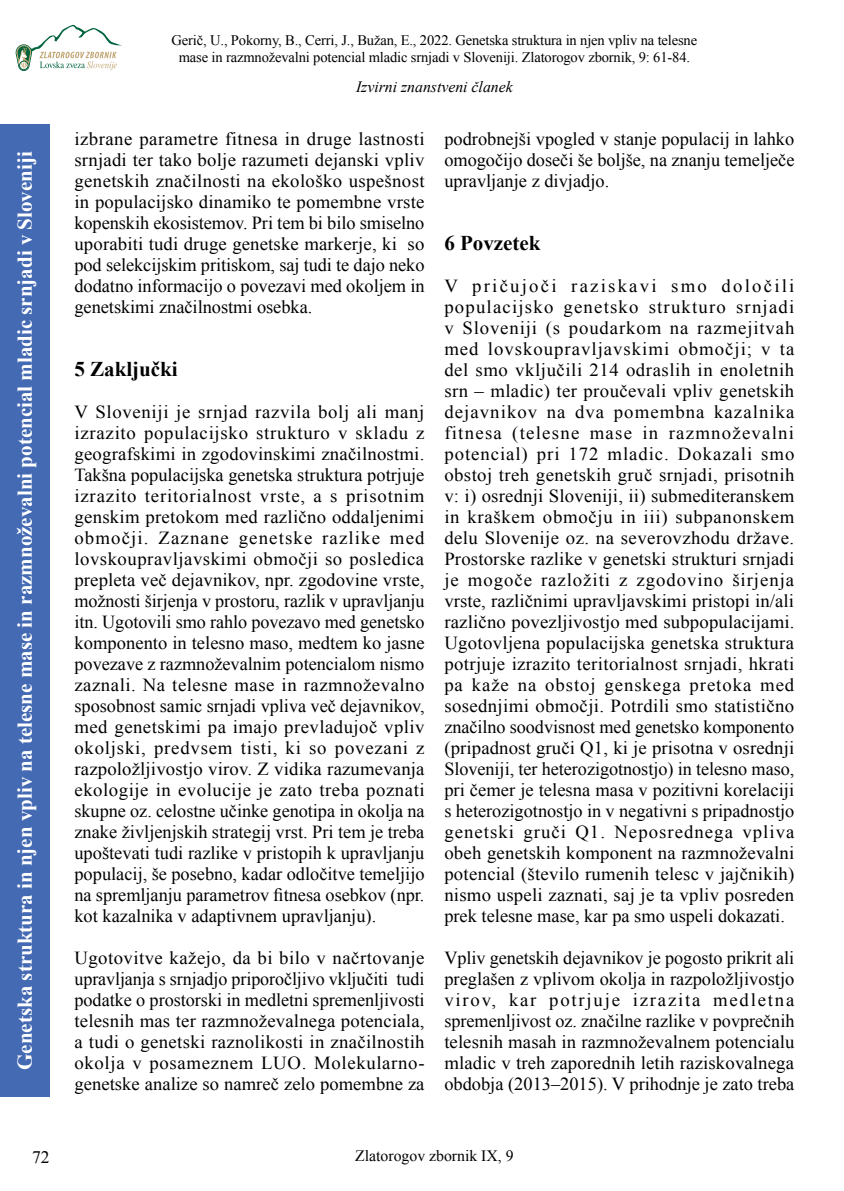
<style>
.page{position:relative;width:844px;height:1191px;background:#fff}
.page>*{position:absolute;margin:0;border:0;box-sizing:border-box;transform-origin:0 0}
.t1{font:700 21px "Times New Roman";color:#fff}
.t2{font:700 21px "Times New Roman";color:#000}
.t3{font:18.38px/21px "Times New Roman";color:#000;text-align:justify}
.t4{font:17.5px "Times New Roman";color:#000}
.t5{font:italic 15.75px "Times New Roman";color:#000}
.t6{font:15.75px "Times New Roman";color:#000}
.t7{font:14.53px/17.5px "Times New Roman";letter-spacing:-.01em;color:#000;text-align:center}
</style>
<div class="page">
<svg style="left:16px;top:25px;width:106px;height:46px"></svg>
<div style="left:0;top:124px;width:50px;height:972px;background:#446ab3"></div>
<p class="t1" style="left:10px;top:1069px;width:920px;rotate:-90deg">Genetska struktura in njen vpliv na telesne mase in razmnoževalni potencial mladic srnjadi v Sloveniji</p>
<p class="t7" style="left:171px;top:31px;width:527px">Gerič, U., Pokorny, B., Cerri, J., Bužan, E., 2022. Genetska struktura in njen vpliv na telesne mase in razmnoževalni potencial mladic srnjadi v Sloveniji. Zlatorogov zbornik, 9: 61-84.</p>
<p class="t5" style="left:356px;top:76px;width:158px">Izvirni znanstveni članek</p>
<p class="t3" style="left:74px;top:128px;width:351px">izbrane parametre fitnesa in druge lastnosti srnjadi ter tako bolje razumeti dejanski vpliv genetskih značilnosti na ekološko uspešnost in populacijsko dinamiko te pomembne vrste kopenskih ekosistemov. Pri tem bi bilo smiselno uporabiti tudi druge genetske markerje, ki so pod selekcijskim pritiskom, saj tudi te dajo neko dodatno informacijo o povezavi med okoljem in genetskimi značilnostmi osebka.</p>
<p class="t3" style="left:444px;top:128px;width:351px">podrobnejši vpogled v stanje populacij in lahko omogočijo doseči še boljše, na znanju temelječe upravljanje z divjadjo.</p>
<p class="t2" style="left:444px;top:228px;width:98px">6 Povzetek</p>
<p class="t3" style="left:444px;top:275px;width:351px">V pričujoči raziskavi smo določili populacijsko genetsko strukturo srnjadi v Sloveniji (s poudarkom na razmejitvah med lovskoupravljavskimi območji; v ta del smo vključili 214 odraslih in enoletnih srn – mladic) ter proučevali vpliv genetskih dejavnikov na dva pomembna kazalnika fitnesa (telesne mase in razmnoževalni potencial) pri 172 mladic. Dokazali smo obstoj treh genetskih gruč srnjadi, prisotnih v: i) osrednji Sloveniji, ii) submediteranskem in kraškem območju in iii) subpanonskem delu Slovenije oz. na severovzhodu države.<br>Prostorske razlike v genetski strukturi srnjadi je mogoče razložiti z zgodovino širjenja vrste, različnimi upravljavskimi pristopi in/ali različno povezljivostjo med subpopulacijami.<br>Ugotovljena populacijska genetska struktura potrjuje izrazito teritorialnost srnjadi, hkrati pa kaže na obstoj genskega pretoka med sosednjimi območji. Potrdili smo statistično značilno soodvisnost med genetsko komponento (pripadnost gruči Q1, ki je prisotna v osrednji Sloveniji, ter heterozigotnostjo) in telesno maso, pri čemer je telesna masa v pozitivni korelaciji s heterozigotnostjo in v negativni s pripadnostjo genetski gruči Q1. Neposrednega vpliva obeh genetskih komponent na razmnoževalni potencial (število rumenih telesc v jajčnikih) nismo uspeli zaznati, saj je ta vpliv posreden prek telesne mase, kar pa smo uspeli dokazati.</p>
<p class="t3" style="left:444px;top:947px;width:351px">Vpliv genetskih dejavnikov je pogosto prikrit ali preglašen z vplivom okolja in razpoložljivostjo virov, kar potrjuje izrazita medletna spremenljivost oz. značilne razlike v povprečnih telesnih masah in razmnoževalnem potencialu mladic v treh zaporednih letih raziskovalnega obdobja (2013–2015). V prihodnje je zato treba</p>
<p class="t2" style="left:74px;top:354px;width:105px">5 Zaključki</p>
<p class="t3" style="left:74px;top:401px;width:351px">V Sloveniji je srnjad razvila bolj ali manj izrazito populacijsko strukturo v skladu z geografskimi in zgodovinskimi značilnostmi.<br>Takšna populacijska genetska struktura potrjuje izrazito teritorialnost vrste, a s prisotnim genskim pretokom med različno oddaljenimi območji. Zaznane genetske razlike med lovskoupravljavskimi območji so posledica prepleta več dejavnikov, npr. zgodovine vrste, možnosti širjenja v prostoru, razlik v upravljanju itn. Ugotovili smo rahlo povezavo med genetsko komponento in telesno maso, medtem ko jasne povezave z razmnoževalnim potencialom nismo zaznali. Na telesne mase in razmnoževalno sposobnost samic srnjadi vpliva več dejavnikov, med genetskimi pa imajo prevladujoč vpliv okoljski, predvsem tisti, ki so povezani z razpoložljivostjo virov. Z vidika razumevanja ekologije in evolucije je zato treba poznati skupne oz. celostne učinke genotipa in okolja na znake življenjskih strategij vrst. Pri tem je treba upoštevati tudi razlike v pristopih k upravljanju populacij, še posebno, kadar odločitve temeljijo na spremljanju parametrov fitnesa osebkov (npr. kot kazalnika v adaptivnem upravljanju).</p>
<p class="t3" style="left:74px;top:947px;width:351px">Ugotovitve kažejo, da bi bilo v načrtovanje upravljanja s srnjadjo priporočljivo vključiti tudi podatke o prostorski in medletni spremenljivosti telesnih mas ter razmnoževalnega potenciala, a tudi o genetski raznolikosti in značilnostih okolja v posameznem LUO. Molekularno&shy;genetske analize so namreč zelo pomembne za</p>
<p class="t4" style="left:32px;top:1145px;width:19px">72</p>
<p class="t6" style="left:355px;top:1145px;width:160px">Zlatorogov zbornik IX, 9</p>
</div>
